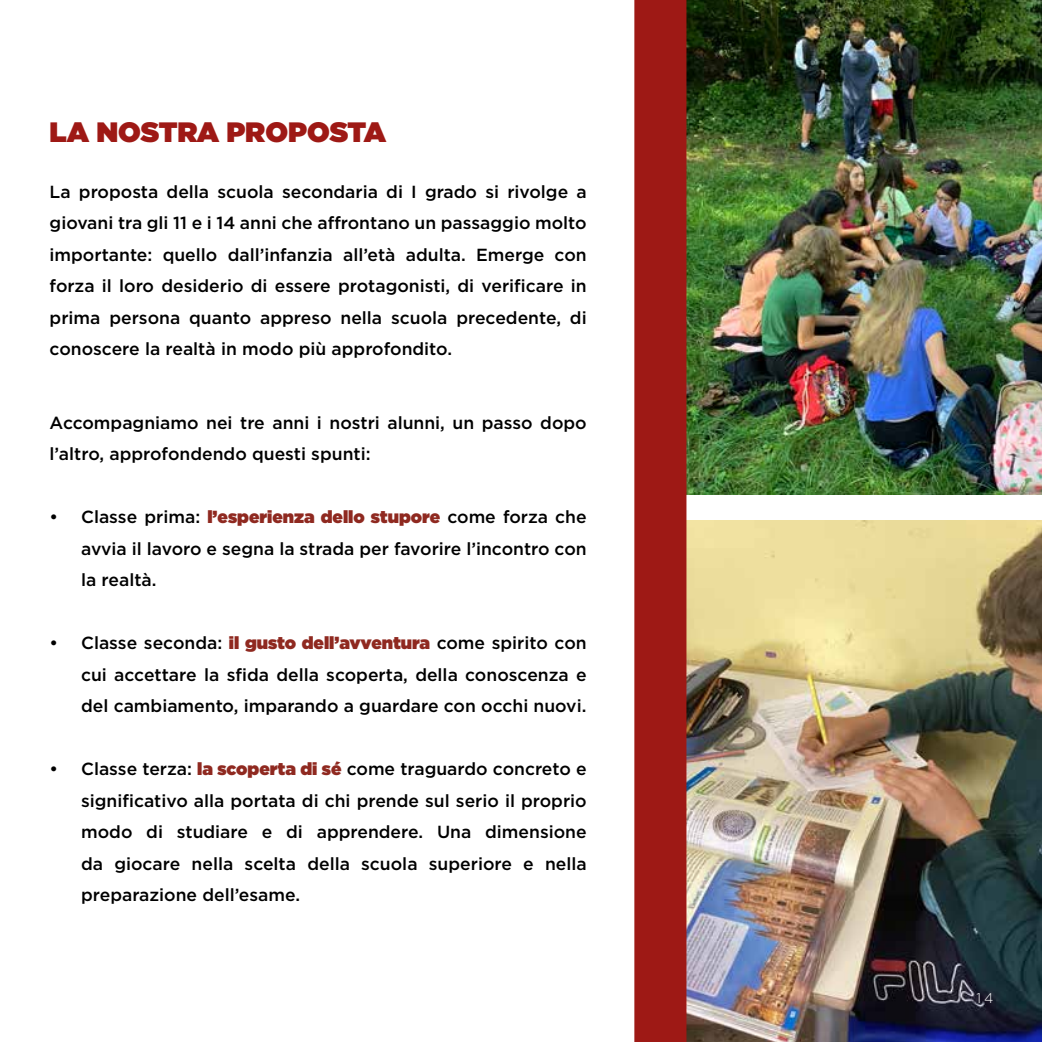
<style>
.page{position:relative;width:1042px;height:1042px;background:#fff}
.page>*{position:absolute;margin:0;border:0;box-sizing:border-box;transform-origin:0 0}
.t1{font:900 28px "Gotham";color:#9e1915}
.t2{font:500 17.5px/31.5px "Gotham";color:#000;text-align:justify}
.t3{font:300 14px "Gotham";color:#fff}
.s1{font-weight:900;color:#8f2920}
</style>
<div class="page">
<img style="left:686px;top:520px;width:356px;height:522px">
<img style="left:686px;top:0;width:356px;height:494px">
<svg style="left:634px;top:0;width:52px;height:1042px;background:#a62d2a"></svg>
<h1 class="t1" style="left:50px;top:112px;width:338px">LA NOSTRA PROPOSTA</h1>
<p class="t2" style="left:50px;top:175px;width:539px">La proposta della scuola secondaria di I grado si rivolge a giovani tra gli 11 e i 14 anni che affrontano un passaggio molto importante: quello dall’infanzia all’età adulta. Emerge con forza il loro desiderio di essere protagonisti, di verificare in prima persona quanto appreso nella scuola precedente, di conoscere la realtà in modo più approfondito.</p>
<p class="t2" style="left:50px;top:406px;width:539px">Accompagniamo nei tre anni i nostri alunni, un passo dopo l’altro, approfondendo questi spunti:</p>
<p class="t2" style="left:81px;top:501px;width:507px;text-indent:-32px">• Classe prima: <span class="s1">l’esperienza dello stupore</span> come forza che avvia il lavoro e segna la strada per favorire l’incontro con la realtà.</p>
<p class="t2" style="left:81px;top:627px;width:507px;text-indent:-32px">• Classe seconda: <span class="s1">il gusto dell’avventura</span> come spirito con cui accettare la sfida della scoperta, della conoscenza e del cambiamento, imparando a guardare con occhi nuovi.</p>
<p class="t2" style="left:81px;top:753px;width:507px;text-indent:-32px">• Classe terza: <span class="s1">la scoperta di sé</span> come traguardo concreto e significativo alla portata di chi prende sul serio il proprio modo di studiare e di apprendere. Una dimensione da giocare nella scelta della scuola superiore e nella preparazione dell’esame.</p>
<p class="t3" style="left:976px;top:990px;width:18px">14</p>
</div>
